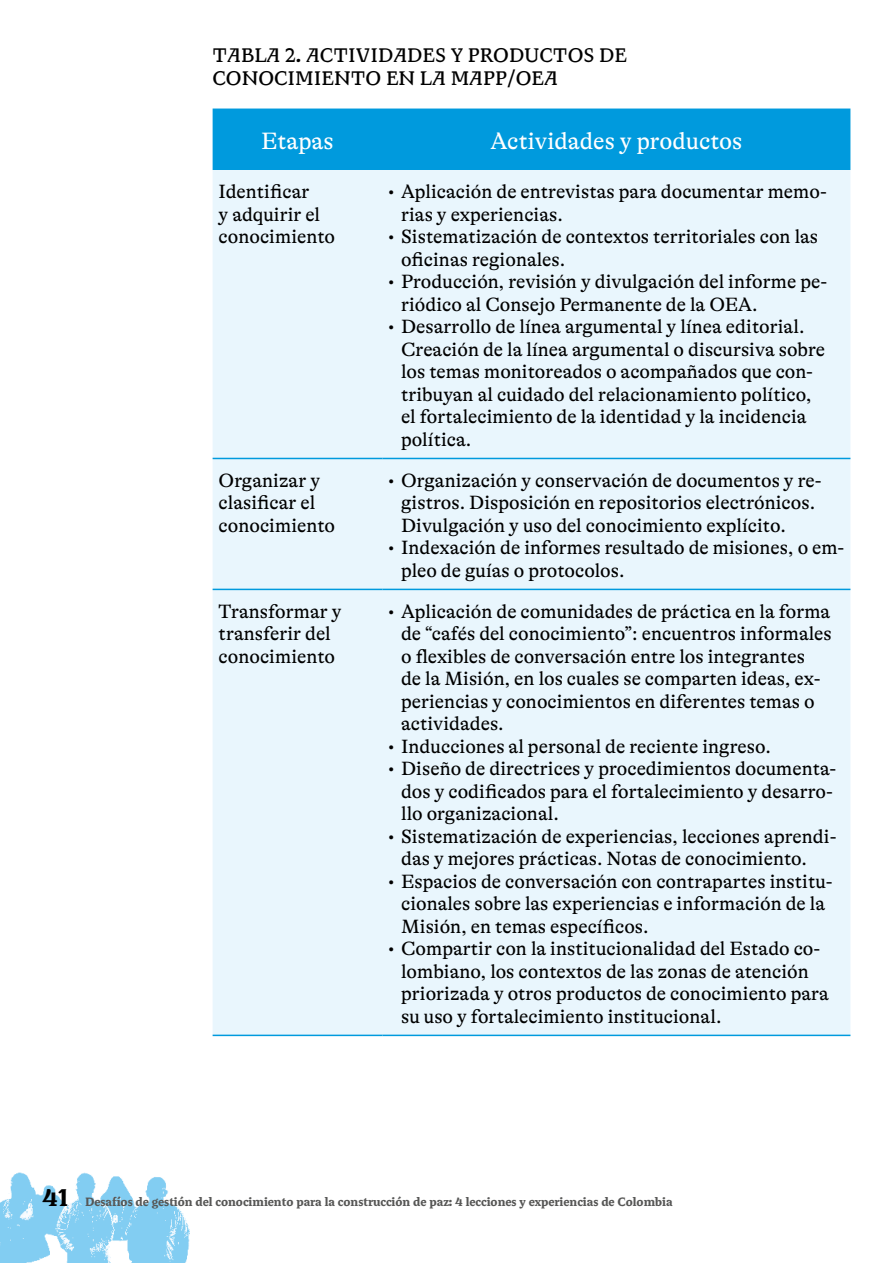
<style>
.page{position:relative;width:893px;height:1263px;background:#fff}
.page>*{position:absolute;margin:0;border:0;box-sizing:border-box;transform-origin:0 0}
.t1{font:24px "GT Alpina";color:#fff}
.t2{font:19.5px/22.5px "GT Alpina";color:#000}
.t3{font:500 19.5px/22.5px "PTP Avante";color:#000}
.t4{font:700 12px "PTP Avante";color:#575756}
.s1{font-size:24px;color:#000}
</style>
<div class="page">
<img style="left:0;top:1172px;width:190px;height:91px">
<div style="left:213px;top:109px;width:637px;height:61px;background:#009add"></div>
<div style="left:213px;top:170px;width:637px;height:864px;background:#e9f6fd"></div>
<hr style="left:213px;top:458px;width:169px;height:1px;background:#009add">
<hr style="left:382px;top:458px;width:468px;height:1px;background:#009add">
<hr style="left:213px;top:589px;width:169px;height:1px;background:#009add">
<hr style="left:382px;top:589px;width:468px;height:1px;background:#009add">
<hr style="left:213px;top:1034px;width:169px;height:2px;background:#009add">
<hr style="left:382px;top:1034px;width:468px;height:2px;background:#009add">
<p class="t3" style="left:213px;top:44px;width:416px">TABLA 2. ACTIVIDADES Y PRODUCTOS DE<br>CONOCIMIENTO EN LA MAPP/OEA</p>
<p class="t1" style="left:261px;top:127px;width:74px">Etapas</p>
<p class="t1" style="left:490px;top:127px;width:254px">Actividades y productos</p>
<p class="t2" style="left:219px;top:181px;width:118px">Identificar<br>y adquirir el conocimiento</p>
<p class="t2" style="left:401px;top:181px;width:427px;text-indent:-13px">• Aplicación de entrevistas para documentar memo&shy;rias y experiencias.</p>
<p class="t2" style="left:401px;top:226px;width:419px;text-indent:-13px">• Sistematización de contextos territoriales con las oficinas regionales.</p>
<p class="t2" style="left:401px;top:271px;width:428px;text-indent:-13px">• Producción, revisión y divulgación del informe pe&shy;riódico al Consejo Permanente de la OEA.</p>
<p class="t2" style="left:401px;top:316px;width:426px;text-indent:-13px">• Desarrollo de línea argumental y línea editorial.<br>Creación de la línea argumental o discursiva sobre los temas monitoreados o acompañados que con&shy;tribuyan al cuidado del relacionamiento político, el fortalecimiento de la identidad y la incidencia política.</p>
<p class="t2" style="left:219px;top:469px;width:118px">Organizar y clasificar el conocimiento</p>
<p class="t2" style="left:401px;top:469px;width:422px;text-indent:-13px">• Organización y conservación de documentos y re&shy;gistros. Disposición en repositorios electrónicos.<br>Divulgación y uso del conocimiento explícito.</p>
<p class="t2" style="left:401px;top:536px;width:445px;text-indent:-13px">• Indexación de informes resultado de misiones, o em&shy;pleo de guías o protocolos.</p>
<p class="t2" style="left:219px;top:600px;width:124px">Transformar y transferir del conocimiento</p>
<p class="t2" style="left:401px;top:600px;width:432px;text-indent:-13px">• Aplicación de comunidades de práctica en la forma de “cafés del conocimiento”: encuentros informales o flexibles de conversación entre los integrantes<br>de la Misión, en los cuales se comparten ideas, ex&shy;periencias y conocimientos en diferentes temas o actividades.</p>
<p class="t2" style="left:388px;top:735px;width:384px">• Inducciones al personal de reciente ingreso.</p>
<p class="t2" style="left:401px;top:757px;width:437px;text-indent:-13px">• Diseño de directrices y procedimientos documenta&shy;dos y codificados para el fortalecimiento y desarro&shy;llo organizacional.</p>
<p class="t2" style="left:401px;top:825px;width:437px;text-indent:-13px">• Sistematización de experiencias, lecciones aprendi&shy;das y mejores prácticas. Notas de conocimiento.</p>
<p class="t2" style="left:401px;top:870px;width:433px;text-indent:-13px">• Espacios de conversación con contrapartes institu&shy;cionales sobre las experiencias e información de la<br>Misión, en temas específicos.</p>
<p class="t2" style="left:401px;top:937px;width:429px;text-indent:-13px">• Compartir con la institucionalidad del Estado co&shy;lombiano, los contextos de las zonas de atención priorizada y otros productos de conocimiento para su uso y fortalecimiento institucional.</p>
<p class="t4" style="left:43px;top:1194px;width:632px"><span class="s1">41</span> Desafíos de gestión del conocimiento para la construcción de paz: 4 lecciones y experiencias de Colombia</p>
</div>
